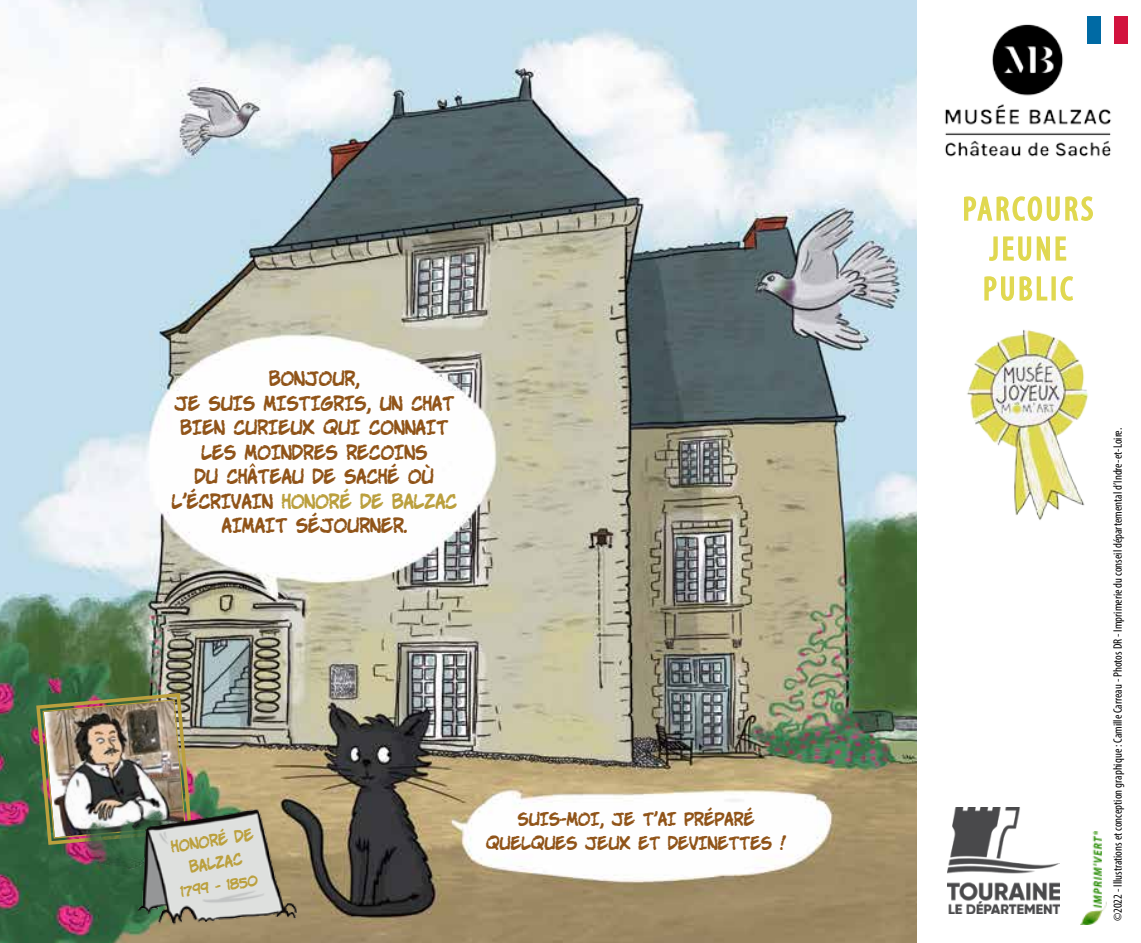
<style>
.page{position:relative;width:1141px;height:943px;background:#fff}
.page>*{position:absolute;margin:0;border:0;box-sizing:border-box;transform-origin:0 0}
.t1{font:condensed 33.25px/39.9px "Myriad Pro";letter-spacing:.1em;color:#e0d850;text-align:center}
.t2{font:19.25px "Komika Parch";color:#905419}
.t3{font:19.25px "Komika Parch";color:#bba03e}
.t4{font:17.5px "Komika Parch";color:#905419}
.t5{font:15.75px "Komika Parch";color:#bba03e}
.t6{font:14px "Komika Parch";color:#bba03e}
.t7{font:condensed 12.25px "Myriad Pro";color:#000}
</style>
<div class="page">
<img style="left:0;top:0;width:917px;height:943px">
<img style="left:967px;top:329px;width:122px;height:191px">
<img style="left:945px;top:24px;width:166px;height:133px">
<svg style="left:964px;top:196px;width:129px;height:25px"></svg>
<svg style="left:989px;top:236px;width:78px;height:25px"></svg>
<svg style="left:984px;top:276px;width:64px;height:25px"></svg>
<div style="left:1051px;top:276px;width:5px;height:24px;border:2px solid #e0d850"></div>
<svg style="left:1060px;top:276px;width:13px;height:25px"></svg>
<img style="left:1080px;top:831px;width:27px;height:93px">
<img style="left:948px;top:807px;width:111px;height:106px">
<div style="left:1087px;top:17px;width:14px;height:27px;background:#006aa4"></div>
<div style="left:1114px;top:17px;width:14px;height:27px;background:#d2133e"></div>
<img style="left:34px;top:673px;width:160px;height:191px">
<img style="left:81px;top:807px;width:43px;height:69px">
<img style="left:124px;top:797px;width:182px;height:138px">
<svg style="left:217px;top:827px;width:37px;height:18px"></svg>
<h2 class="t2" style="left:269px;top:364px;width:92px">BONJOUR,</h2>
<h2 class="t2" style="left:175px;top:389px;width:281px">JE SUIS MISTIGRIS, UN CHAT</h2>
<h2 class="t2" style="left:181px;top:413px;width:269px">BIEN CURIEUX QUI CONNAIT</h2>
<h2 class="t2" style="left:202px;top:438px;width:227px">LES MOINDRES RECOINS</h2>
<h2 class="t2" style="left:195px;top:462px;width:76px">DU CHÂTEAU</h2>
<h2 class="t2" style="left:313px;top:462px;width:123px">DE SACHÉ OÙ</h2>
<h2 class="t2" style="left:172px;top:487px;width:82px">L’ÉCRIVAIN</h2>
<h2 class="t3" style="left:282px;top:487px;width:23px">HONOR</h2>
<h2 class="t3" style="left:340px;top:487px;width:108px">É DE BALZAC</h2>
<h2 class="t2" style="left:222px;top:511px;width:12px">AIMAIT</h2>
<h2 class="t2" style="left:296px;top:511px;width:37px">SÉJOURNER</h2>
<h2 class="t2" style="left:404px;top:511px;width:5px">.</h2>
<h3 class="t4" style="left:518px;top:805px;width:12px">SUIS</h3>
<h3 class="t4" style="left:560px;top:805px;width:19px">-MOI</h3>
<h3 class="t4" style="left:600px;top:805px;width:156px">, JE T’AI PRÉPARÉ</h3>
<p class="t5" style="left:169px;top:835px;width:17px;rotate:-9deg">HONOR</p>
<h3 class="t4" style="left:486px;top:830px;width:13px">QUELQUES</h3>
<h3 class="t4" style="left:585px;top:830px;width:13px">JEUX</h3>
<h3 class="t4" style="left:639px;top:830px;width:72px">ET DEVINETTES</h3>
<h3 class="t4" style="left:780px;top:830px;width:8px">!</h3>
<p class="t5" style="left:188px;top:855px;width:45px;rotate:-9deg">BAL ZAC</p>
<p class="t6" style="left:179px;top:882px;width:79px;rotate:-9deg">1799 - 1850</p>
<h1 class="t1" style="left:963px;top:188px;width:132px">PARCOURS<br>JEUNE<br>PUBLIC</h1>
<p class="t7" style="left:1110px;top:921px;width:495px;rotate:-90deg">©2022 - Illustrations et conception graphique : Camille Carreau - Photos DR - Imprimerie du conseil départemental d’Indre-et-Loire.</p>
</div>
